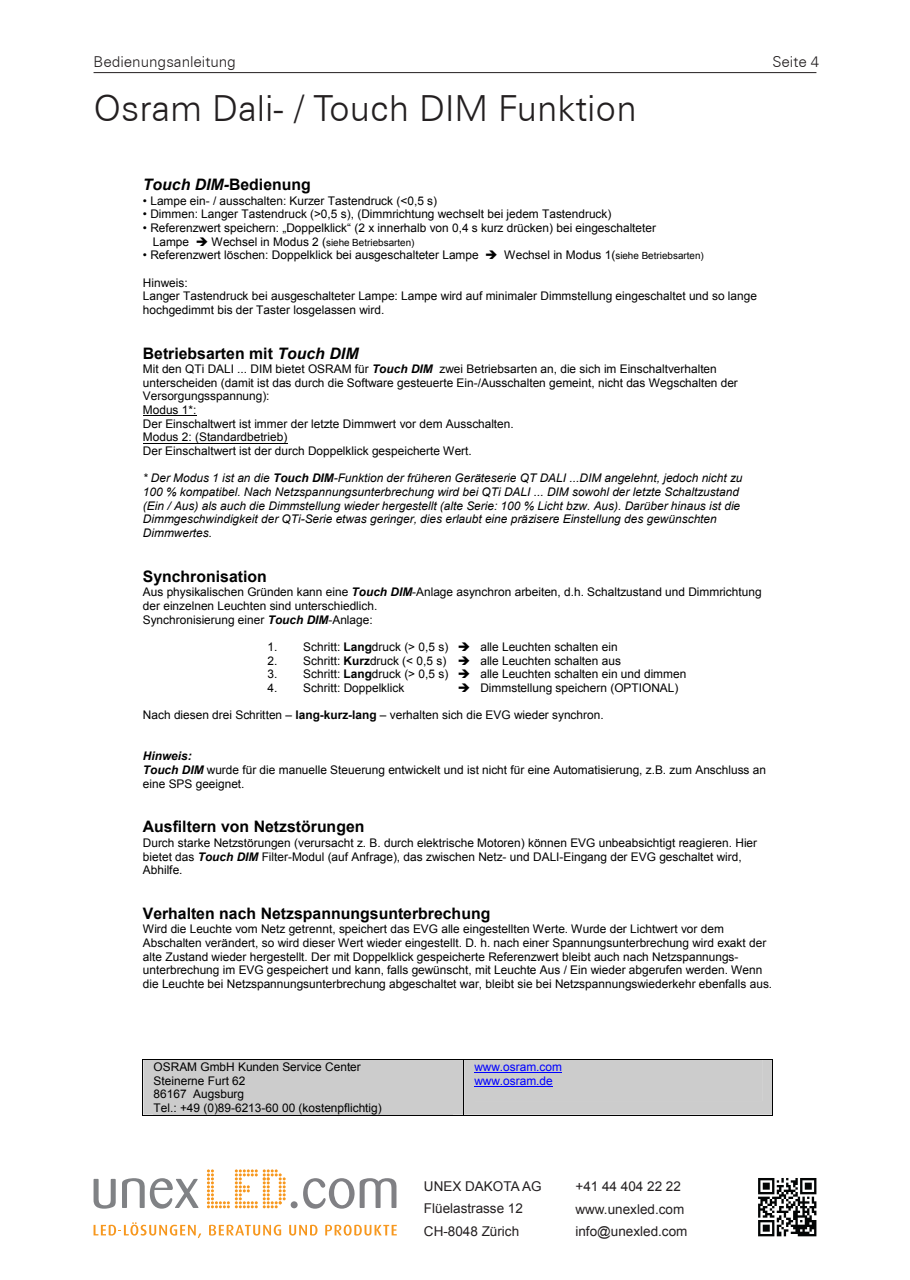
<style>
.page{position:relative;width:910px;height:1280px;background:#fff}
.page>*{position:absolute;margin:0;border:0;box-sizing:border-box;transform-origin:0 0}
.t1{font:300 36px "Zurich BT";color:#231f20}
.t2{font:700 15.75px "Arial";color:#000}
.t3{font:italic 700 15.75px "Arial";color:#000}
.t4{font:300 15px "Zurich BT";color:#231f20}
.t5{font:13.5px/22.5px "Arial";color:#231f20}
.t6{font:11.85px/13.6px "Arial";letter-spacing:.005em;color:#000}
.t7{font:italic 11.85px/13.6px "Arial";letter-spacing:.005em;color:#000}
.t8{font:11.85px/13.6px "Arial";color:#00f}
.s1{font-style:normal}
.s2{font-size:9.9px}
.s3{font-style:italic}
.s4{font-weight:700;font-style:italic}
.s5{font-weight:700}
</style>
<div class="page">
<hr style="left:94px;top:72px;width:722px;height:1px;background:#231f20">
<svg style="left:94px;top:1179px;width:22px;height:30px"></svg>
<svg style="left:122px;top:1178px;width:76px;height:31px"></svg>
<svg style="left:303px;top:1178px;width:94px;height:31px"></svg>
<svg style="left:207px;top:1169px;width:79px;height:39px"></svg>
<div style="left:291px;top:1201px;width:7px;height:7px;background:#808084;border-radius:50%"></div>
<svg style="left:209px;top:1225px;width:72px;height:10px"></svg>
<svg style="left:289px;top:1225px;width:28px;height:10px"></svg>
<svg style="left:325px;top:1225px;width:72px;height:10px"></svg>
<svg style="left:94px;top:1222px;width:107px;height:16px"></svg>
<svg style="left:758px;top:1178px;width:58px;height:58px"></svg>
<hr style="left:143px;top:415px;width:53px;height:1px;background:#000">
<hr style="left:143px;top:443px;width:144px;height:1px;background:#000">
<div style="left:142px;top:1059px;width:631px;height:57px;background:#ccc"></div>
<p class="t4" style="left:94px;top:52px;width:144px">Bedienungsanleitung</p>
<h1 class="t1" style="left:94px;top:86px;width:545px">Osram Dali- / Touch DIM Funktion</h1>
<p class="t4" style="left:772px;top:52px;width:48px">Seite 4</p>
<h2 class="t3" style="left:143px;top:174px;width:170px">Touch DIM-<span class="s1">Bedienung</span></h2>
<p class="t6" style="left:143px;top:194px;width:296px">• Lampe ein- / ausschalten: Kurzer Tastendruck (&lt;0,5 s)</p>
<p class="t6" style="left:143px;top:207px;width:470px">• Dimmen: Langer Tastendruck (&gt;0,5 s), (Dimmrichtung wechselt bei jedem Tastendruck)</p>
<p class="t6" style="left:153px;top:221px;width:505px;text-indent:-10px">• Referenzwert speichern: „Doppelklick“ (2 x innerhalb von 0,4 s kurz drücken) bei eingeschalteter<br>Lampe ➔ Wechsel in Modus 2 (<span class="s2">siehe Betriebsarten)</span></p>
<p class="t6" style="left:143px;top:248px;width:562px">• Referenzwert löschen: Doppelklick bei ausgeschalteter Lampe ➔ Wechsel in Modus 1(<span class="s2">siehe Betriebsarten)</span></p>
<p class="t6" style="left:143px;top:276px;width:616px">Hinweis:<br>Langer Tastendruck bei ausgeschalteter Lampe: Lampe wird auf minimaler Dimmstellung eingeschaltet und so lange hochgedimmt bis der Taster losgelassen wird.</p>
<h2 class="t2" style="left:143px;top:343px;width:217px">Betriebsarten mit <span class="s3">Touch DIM</span></h2>
<p class="t6" style="left:143px;top:362px;width:596px">Mit den QTi DALI ... DIM bietet OSRAM für <span class="s4">Touch DIM</span> zwei Betriebsarten an, die sich im Einschaltverhalten unterscheiden (damit ist das durch die Software gesteuerte Ein-/Ausschalten gemeint, nicht das Wegschalten der Versorgungsspannung):<br>Modus 1*:<br>Der Einschaltwert ist immer der letzte Dimmwert vor dem Ausschalten.<br>Modus 2: (Standardbetrieb)<br>Der Einschaltwert ist der durch Doppelklick gespeicherte Wert.</p>
<p class="t7" style="left:143px;top:471px;width:601px">* Der Modus 1 ist an die <span class="s5">Touch DIM</span>-Funktion der früheren Geräteserie QT DALI ...DIM angelehnt, jedoch nicht zu 100 % kompatibel. Nach Netzspannungsunterbrechung wird bei QTi DALI ... DIM sowohl der letzte Schaltzustand (Ein / Aus) als auch die Dimmstellung wieder hergestellt (alte Serie: 100 % Licht bzw. Aus). Darüber hinaus ist die Dimmgeschwindigkeit der QTi-Serie etwas geringer, dies erlaubt eine präzisere Einstellung des gewünschten Dimmwertes.</p>
<h2 class="t2" style="left:143px;top:566px;width:126px">Synchronisation</h2>
<p class="t6" style="left:143px;top:585px;width:620px">Aus physikalischen Gründen kann eine <span class="s4">Touch DIM</span>-Anlage asynchron arbeiten, d.h. Schaltzustand und Dimmrichtung der einzelnen Leuchten sind unterschiedlich.<br>Synchronisierung einer <span class="s4">Touch DIM</span>-Anlage:</p>
<p class="t6" style="left:268px;top:640px;width:352px">1. Schritt: <span class="s5">Lang</span>druck (&gt; 0,5 s) ➔ alle Leuchten schalten ein</p>
<p class="t6" style="left:268px;top:654px;width:355px">2. Schritt: <span class="s5">Kurz</span>druck (&lt; 0,5 s) ➔ alle Leuchten schalten aus</p>
<p class="t6" style="left:268px;top:667px;width:420px">3. Schritt: <span class="s5">Lang</span>druck (&gt; 0,5 s) ➔ alle Leuchten schalten ein und dimmen</p>
<p class="t6" style="left:268px;top:681px;width:138px">4. Schritt: Doppelklick</p>
<p class="t6" style="left:458px;top:681px;width:222px">➔ Dimmstellung speichern (OPTIONAL)</p>
<p class="t6" style="left:143px;top:708px;width:462px">Nach diesen drei Schritten – <span class="s5">lang-kurz-lang</span> – verhalten sich die EVG wieder synchron.</p>
<p class="t6" style="left:143px;top:749px;width:625px"><span class="s4">Hinweis:<br>Touch DIM</span> wurde für die manuelle Steuerung entwickelt und ist nicht für eine Automatisierung, z.B. zum Anschluss an eine SPS geeignet.</p>
<h2 class="t2" style="left:143px;top:816px;width:223px">Ausfiltern von Netzstörungen</h2>
<p class="t6" style="left:143px;top:836px;width:616px">Durch starke Netzstörungen (verursacht z. B. durch elektrische Motoren) können EVG unbeabsichtigt reagieren. Hier bietet das <span class="s4">Touch DIM</span> Filter-Modul (auf Anfrage), das zwischen Netz- und DALI-Eingang der EVG geschaltet wird,<br>Abhilfe.</p>
<h2 class="t2" style="left:143px;top:903px;width:349px">Verhalten nach Netzspannungsunterbrechung</h2>
<p class="t6" style="left:143px;top:922px;width:631px">Wird die Leuchte vom Netz getrennt, speichert das EVG alle eingestellten Werte. Wurde der Lichtwert vor dem Abschalten verändert, so wird dieser Wert wieder eingestellt. D. h. nach einer Spannungsunterbrechung wird exakt der alte Zustand wieder hergestellt. Der mit Doppelklick gespeicherte Referenzwert bleibt auch nach Netzspannungs&shy;unterbrechung im EVG gespeichert und kann, falls gewünscht, mit Leuchte Aus / Ein wieder abgerufen werden. Wenn die Leuchte bei Netzspannungsunterbrechung abgeschaltet war, bleibt sie bei Netzspannungswiederkehr ebenfalls aus.</p>
<p class="t6" style="left:154px;top:1060px;width:230px">OSRAM GmbH Kunden Service Center<br>Steinerne Furt 62<br>86167 Augsburg<br>Tel.: +49 (0)89-6213-60 00 (kostenpflichtig)</p>
<p class="t8" style="left:474px;top:1060px;width:89px">www.osram.com www.osram.de</p>
<p class="t5" style="left:424px;top:1175px;width:119px">UNEX DAKOTA AG<br>Flüelastrasse 12<br>CH-8048 Zürich</p>
<p class="t5" style="left:575px;top:1175px;width:113px">+41 44 404 22 22 www.unexled.com info@unexled.com</p>
</div>
